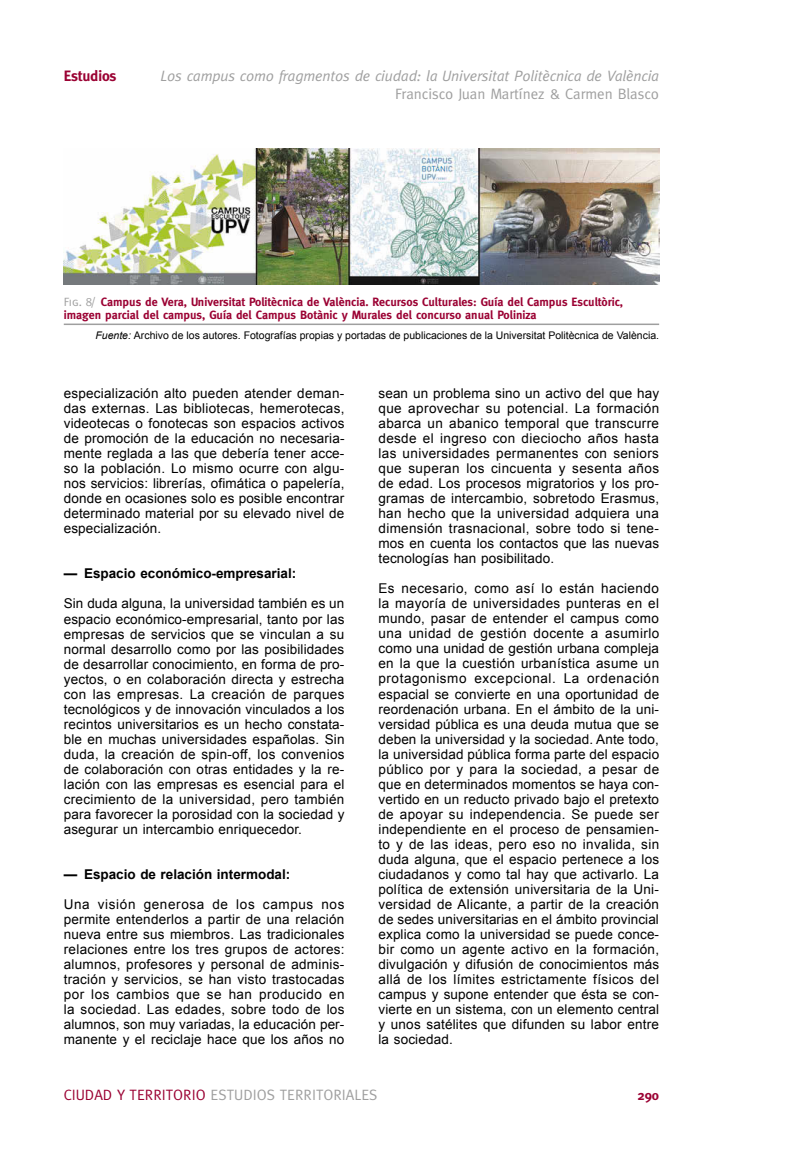
<style>
.page{position:relative;width:808px;height:1149px;background:#fff}
.page>*{position:absolute;margin:0;border:0;box-sizing:border-box;transform-origin:0 0}
.t1{font:15px "Meta";color:#9f9f9f}
.t2{font:italic 15px "Meta";letter-spacing:-.01em;color:#9f9f9f}
.t3{font:700 15px "Meta";letter-spacing:-.01em;color:#9b0233}
.t4{font:13.5px/15px "Arial";letter-spacing:.01em;color:#000;text-align:justify}
.t5{font:700 13.5px "Arial";color:#000}
.t6{font:700 13.5px "Meta";color:#9b0233}
.t7{font:700 12px/13.2px "Meta";color:#9b0233}
.t8{font:10.5px "Arial";color:#000}
.s1{font-family:"Meta Caps";font-weight:400;color:#9f9f9f}
.s2{font-style:italic}
.s3{color:#9b0233}
</style>
<div class="page">
<hr style="left:64px;top:323px;width:595px;height:2px;background:#9f9f9f">
<img style="left:64px;top:149px;width:595px;height:135px">
<p class="t3" style="left:64px;top:70px;width:54px">Estudios</p>
<p class="t2" style="left:160px;top:70px;width:500px">Los campus como fragmentos de ciudad: la Universitat Politècnica de València</p>
<p class="t1" style="left:395px;top:88px;width:265px">Francisco Juan Martínez &amp; Carmen Blasco</p>
<p class="t7" style="left:64px;top:296px;width:561px"><span class="s1">Fig. 8/</span> Campus de Vera, Universitat Politècnica de València. Recursos Culturales: Guía del Campus Escultòric, imagen parcial del campus, Guía del Campus Botànic y Murales del concurso anual Poliniza</p>
<p class="t8" style="left:95px;top:330px;width:565px"><span class="s2">Fuente:</span> Archivo de los autores. Fotografías propias y portadas de publicaciones de la Universitat Politècnica de València.</p>
<p class="t4" style="left:64px;top:386px;width:282px">especialización alto pueden atender deman&shy;das externas. Las bibliotecas, hemerotecas, videotecas o fonotecas son espacios activos de promoción de la educación no necesaria&shy;mente reglada a las que debería tener acce&shy;so la población. Lo mismo ocurre con algu&shy;nos servicios: librerías, ofimática o papelería, donde en ocasiones solo es posible encontrar determinado material por su elevado nivel de especialización.</p>
<p class="t5" style="left:64px;top:566px;width:234px">— Espacio económico-empresarial:</p>
<p class="t4" style="left:64px;top:596px;width:282px">Sin duda alguna, la universidad también es un espacio económico-empresarial, tanto por las empresas de servicios que se vinculan a su normal desarrollo como por las posibilidades de desarrollar conocimiento, en forma de pro&shy;yectos, o en colaboración directa y estrecha con las empresas. La creación de parques tecnológicos y de innovación vinculados a los recintos universitarios es un hecho constata&shy;ble en muchas universidades españolas. Sin duda, la creación de spin-off, los convenios de colaboración con otras entidades y la re&shy;lación con las empresas es esencial para el crecimiento de la universidad, pero también para favorecer la porosidad con la sociedad y asegurar un intercambio enriquecedor.</p>
<p class="t5" style="left:64px;top:866px;width:228px">— Espacio de relación intermodal:</p>
<p class="t4" style="left:64px;top:896px;width:282px">Una visión generosa de los campus nos permite entenderlos a partir de una relación nueva entre sus miembros. Las tradicionales relaciones entre los tres grupos de actores: alumnos, profesores y personal de adminis&shy;tración y servicios, se han visto trastocadas por los cambios que se han producido en la sociedad. Las edades, sobre todo de los alumnos, son muy variadas, la educación per&shy;manente y el reciclaje hace que los años no</p>
<p class="t4" style="left:378px;top:386px;width:282px">sean un problema sino un activo del que hay que aprovechar su potencial. La formación abarca un abanico temporal que transcurre desde el ingreso con dieciocho años hasta las universidades permanentes con seniors que superan los cincuenta y sesenta años de edad. Los procesos migratorios y los pro&shy;gramas de intercambio, sobretodo Erasmus, han hecho que la universidad adquiera una dimensión trasnacional, sobre todo si tene&shy;mos en cuenta los contactos que las nuevas tecnologías han posibilitado.</p>
<p class="t4" style="left:378px;top:581px;width:282px">Es necesario, como así lo están haciendo la mayoría de universidades punteras en el mundo, pasar de entender el campus como una unidad de gestión docente a asumirlo como una unidad de gestión urbana compleja en la que la cuestión urbanística asume un protagonismo excepcional. La ordenación espacial se convierte en una oportunidad de reordenación urbana. En el ámbito de la uni&shy;versidad pública es una deuda mutua que se deben la universidad y la sociedad. Ante todo, la universidad pública forma parte del espacio público por y para la sociedad, a pesar de que en determinados momentos se haya con&shy;vertido en un reducto privado bajo el pretexto de apoyar su independencia. Se puede ser independiente en el proceso de pensamien&shy;to y de las ideas, pero eso no invalida, sin duda alguna, que el espacio pertenece a los ciudadanos y como tal hay que activarlo. La política de extensión universitaria de la Uni&shy;versidad de Alicante, a partir de la creación de sedes universitarias en el ámbito provincial explica como la universidad se puede conce&shy;bir como un agente activo en la formación, divulgación y difusión de conocimientos más allá de los límites estrictamente físicos del campus y supone entender que ésta se con&shy;vierte en un sistema, con un elemento central y unos satélites que difunden su labor entre la sociedad.</p>
<p class="t1" style="left:64px;top:1088px;width:315px"><span class="s3">CIUDAD Y TERRITORIO</span> ESTUDIOS TERRITORIALES</p>
<p class="t6" style="left:637px;top:1089px;width:23px">290</p>
</div>
